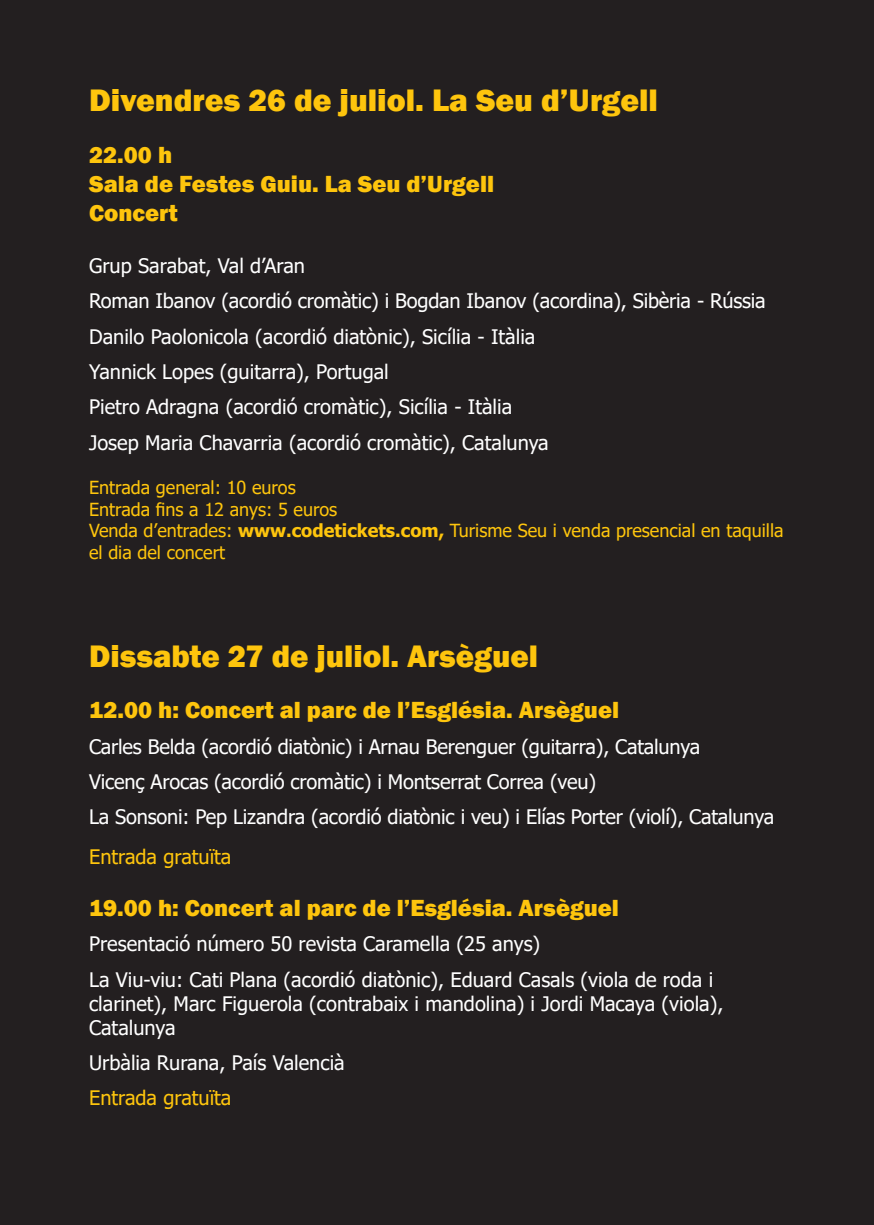
<style>
.page{position:relative;width:874px;height:1225px;background:#fff}
.page>*{position:absolute;margin:0;border:0;box-sizing:border-box;transform-origin:0 0}
.t1{font:800 32px "Franklin Gothic";color:#fec50d}
.t2{font:800 24px/28.8px "Franklin Gothic";color:#fec50d}
.t3{font:20px/35.4px "Tahoma";color:#fff}
.t4{font:20px "Tahoma";color:#fec50d}
.t5{font:18px/21.6px "Tahoma";color:#fec50d}
.s1{font-weight:700}
</style>
<div class="page">
<div style="left:0;top:0;width:17px;height:1225px;background:#231f20"></div>
<div style="left:17px;top:0;width:856px;height:1225px;background:#231f20"></div>
<h1 class="t1" style="left:89px;top:80px;width:570px">Divendres 26 de juliol. La Seu d’Urgell</h1>
<p class="t2" style="left:89px;top:140px;width:406px">22.00 h<br>Sala de Festes Guiu. La Seu d’Urgell<br>Concert</p>
<p class="t3" style="left:89px;top:249px;width:677px">Grup Sarabat, Val d’Aran<br>Roman Ibanov (acordió cromàtic) i Bogdan Ibanov (acordina), Sibèria - Rússia Danilo Paolonicola (acordió diatònic), Sicília - Itàlia<br>Yannick Lopes (guitarra), Portugal<br>Pietro Adragna (acordió cromàtic), Sicília - Itàlia<br>Josep Maria Chavarria (acordió cromàtic), Catalunya</p>
<p class="t5" style="left:89px;top:477px;width:695px">Entrada general: 10 euros<br>Entrada fins a 12 anys: 5 euros<br>Venda d’entrades: <span class="s1">www.codetickets.com,</span> Turisme Seu i venda presencial en taquilla el dia del concert</p>
<h1 class="t1" style="left:89px;top:635px;width:450px">Dissabte 27 de juliol. Arsèguel</h1>
<p class="t2" style="left:89px;top:695px;width:531px">12.00 h: Concert al parc de l’Església. Arsèguel</p>
<p class="t3" style="left:89px;top:729px;width:686px">Carles Belda (acordió diatònic) i Arnau Berenguer (guitarra), Catalunya<br>Vicenç Arocas (acordió cromàtic) i Montserrat Correa (veu)<br>La Sonsoni: Pep Lizandra (acordió diatònic i veu) i Elías Porter (violí), Catalunya</p>
<p class="t4" style="left:89px;top:843px;width:144px">Entrada gratuïta</p>
<p class="t2" style="left:89px;top:893px;width:531px">19.00 h: Concert al parc de l’Església. Arsèguel</p>
<p class="t3" style="left:89px;top:927px;width:625px">Presentació número 50 revista Caramella (25 anys)<br>La Viu-viu: Cati Plana (acordió diatònic), Eduard Casals (viola de roda i</p>
<p class="t3" style="left:89px;top:992px;width:635px;line-height:24px">clarinet), Marc Figuerola (contrabaix i mandolina) i Jordi Macaya (viola),<br>Catalunya</p>
<p class="t3" style="left:89px;top:1046px;width:257px">Urbàlia Rurana, País Valencià</p>
<p class="t4" style="left:89px;top:1084px;width:144px">Entrada gratuïta</p>
</div>
